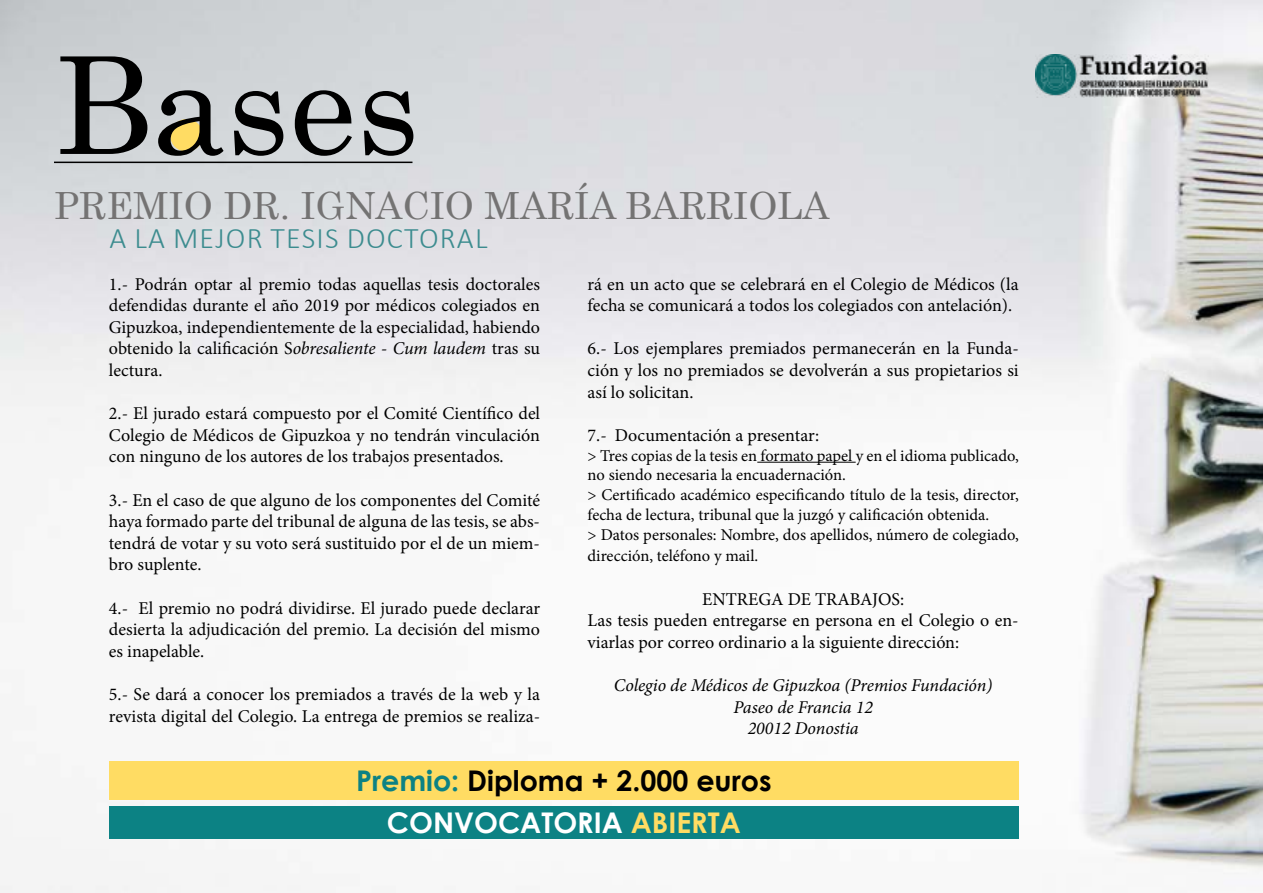
<style>
.page{position:relative;width:1263px;height:893px;background:#fff}
.page>*{position:absolute;margin:0;border:0;box-sizing:border-box;transform-origin:0 0}
.t1{font:135px "Century";color:#000}
.t2{font:37.5px "Century";color:#747373}
.t3{font:300 30px "Calibri";letter-spacing:.04em;color:#3c8c8f}
.t4{font:700 28.5px/42px "Century Gothic";color:#000;text-align:center}
.t5{font:18px/21.6px "Minion Pro";color:#000;text-align:justify}
.t6{font:italic 18px/21.6px "Minion Pro";letter-spacing:-.005em;color:#000;text-align:center}
.t7{font:16.5px/19.8px "Minion Pro";color:#000}
.s1{color:#0c8284}
.s2{color:#fff}
.s3{color:#ffdc63}
.s4{font-style:italic}
</style>
<div class="page">
<img style="left:0;top:0;width:1263px;height:893px">
<div style="left:170px;top:119px;width:33px;height:33px;background:#ffdc63;border-radius:50%"></div>
<img style="left:1036px;top:54px;width:173px;height:44px">
<hr style="left:54px;top:162px;width:358px;height:1px;background:#000">
<hr style="left:757px;top:462px;width:99px;height:1px;background:#000">
<div style="left:109px;top:761px;width:910px;height:39px;background:#ffdc63"></div>
<div style="left:109px;top:806px;width:910px;height:33px;background:#0c8284"></div>
<h1 class="t1" style="left:54px;top:-8px;width:367px">Bases</h1>
<h2 class="t2" style="left:54px;top:174px;width:777px">PREMIO DR. IGNACIO MARÍA BARRIOLA</h2>
<h3 class="t3" style="left:110px;top:219px;width:380px">A LA MEJOR TESIS DOCTORAL</h3>
<p class="t5" style="left:588px;top:273px;width:433px">rá en un acto que se celebrará en el Colegio de Médicos (la fecha se comunicará a todos los colegiados con antelación).</p>
<p class="t5" style="left:588px;top:338px;width:433px">6.- Los ejemplares premiados permanecerán en la Funda&shy;ción y los no premiados se devolverán a sus propietarios si así lo solicitan.</p>
<p class="t5" style="left:588px;top:424px;width:233px">7.- Documentación a presentar:</p>
<p class="t7" style="left:588px;top:445px;width:433px">&gt; Tres copias de la tesis en formato papel y en el idioma publicado, no siendo necesaria la encuadernación.<br>&gt; Certificado académico especificando título de la tesis, director, fecha de lectura, tribunal que la juzgó y calificación obtenida.<br>&gt; Datos personales: Nombre, dos apellidos, número de colegiado,</p>
<p class="t7" style="left:588px;top:546px;width:172px">dirección, teléfono y mail.</p>
<p class="t5" style="left:588px;top:588px;width:433px;text-align:left;text-indent:115px">ENTREGA DE TRABAJOS:<br>Las tesis pueden entregarse en persona en el Colegio o en&shy;viarlas por correo ordinario a la siguiente dirección:</p>
<p class="t6" style="left:614px;top:674px;width:380px">Colegio de Médicos de Gipuzkoa (Premios Fundación)<br>Paseo de Francia 12<br>20012 Donostia</p>
<h3 class="t4" style="left:356px;top:759px;width:417px"><span class="s1">Premio:</span> Diploma + 2.000 euros<br><span class="s2">CONVOCATORIA</span> <span class="s3">ABIERTA</span></h3>
<p class="t5" style="left:109px;top:273px;width:433px">1.- Podrán optar al premio todas aquellas tesis doctorales defendidas durante el año 2019 por médicos colegiados en Gipuzkoa, independientemente de la especialidad, habiendo obtenido la calificación S<span class="s4">obresaliente - Cum laudem</span> tras su lectura.</p>
<p class="t5" style="left:109px;top:403px;width:433px">2.- El jurado estará compuesto por el Comité Científico del Colegio de Médicos de Gipuzkoa y no tendrán vinculación con ninguno de los autores de los trabajos presentados.</p>
<p class="t5" style="left:109px;top:489px;width:433px">3.- En el caso de que alguno de los componentes del Comité haya formado parte del tribunal de alguna de las tesis, se abs&shy;tendrá de votar y su voto será sustituido por el de un miem&shy;bro suplente.</p>
<p class="t5" style="left:109px;top:597px;width:433px">4.- El premio no podrá dividirse. El jurado puede declarar desierta la adjudicación del premio. La decisión del mismo es inapelable.</p>
<p class="t5" style="left:109px;top:683px;width:433px">5.- Se dará a conocer los premiados a través de la web y la revista digital del Colegio. La entrega de premios se realiza-</p>
</div>
